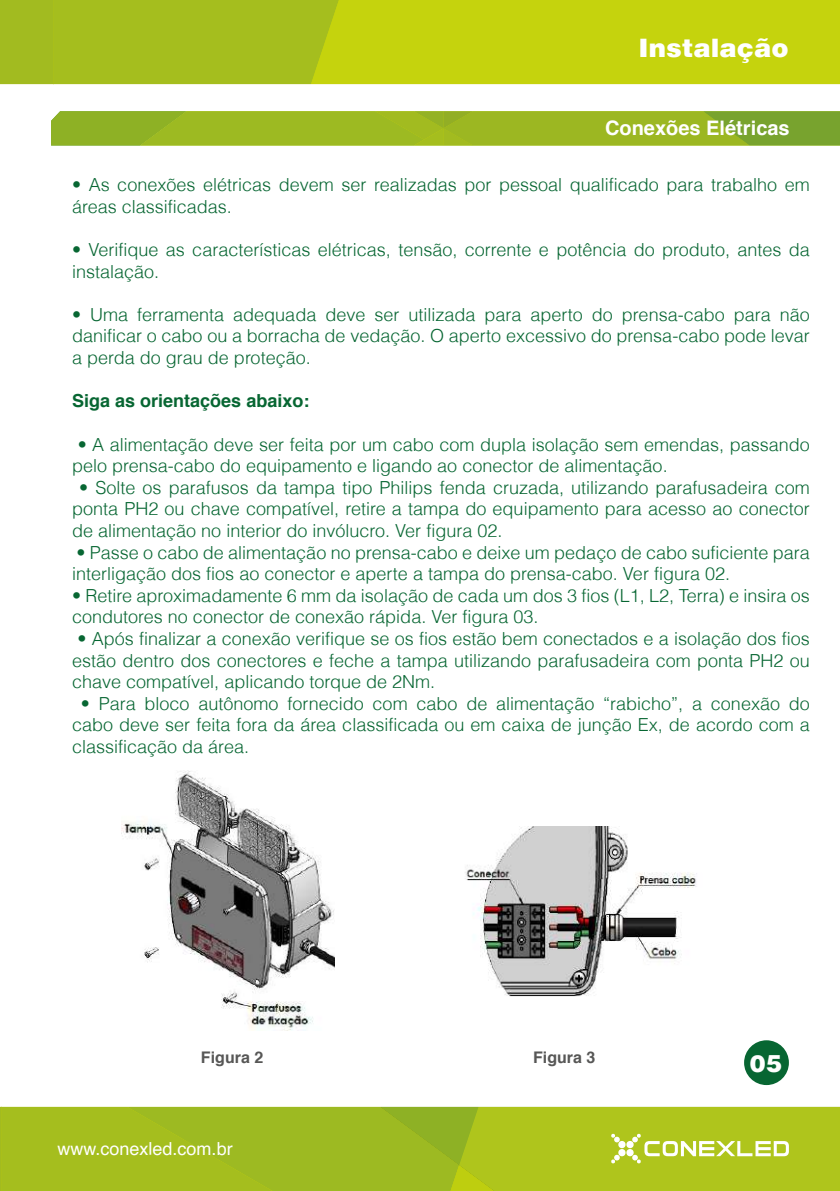
<style>
.page{position:relative;width:840px;height:1191px;background:#fff}
.page>*{position:absolute;margin:0;border:0;box-sizing:border-box;transform-origin:0 0}
.t1{font:900 26px "Helvetica";color:#fff}
.t2{font:900 24px "Helvetica";color:#fff}
.t3{font:700 20px "Helvetica";color:#fff}
.t4{font:300 18px/21.6px "Helvetica";color:#076632}
.t5{font:700 18px "Helvetica";color:#076632}
.t6{font:18px "Helvetica";color:#fff}
.t7{font:700 16px "Helvetica";color:#575756}
</style>
<div class="page">
<div style="left:0;top:0;width:311px;height:84px;background:#a5be1e"></div>
<div style="left:311px;top:0;width:528px;height:84px;background:#c5d30d"></div>
<div style="left:743px;top:1040px;width:45px;height:45px;background:#076632;border-radius:50%"></div>
<svg style="left:0;top:1107px;width:839px;height:84px;background:#a7c022"></svg>
<svg style="left:51px;top:111px;width:788px;height:34px;background:#95b424"></svg>
<img style="left:121px;top:770px;width:213px;height:260px">
<img style="left:465px;top:826px;width:232px;height:171px">
<h1 class="t1" style="left:638px;top:32px;width:152px">Instalação</h1>
<p class="t3" style="left:604px;top:112px;width:186px">Conexões Elétricas</p>
<p class="t4" style="left:72px;top:174px;width:739px">• As conexões elétricas devem ser realizadas por pessoal qualificado para trabalho em áreas classificadas.</p>
<p class="t4" style="left:72px;top:239px;width:738px">• Verifique as características elétricas, tensão, corrente e potência do produto, antes da instalação.</p>
<p class="t4" style="left:72px;top:303px;width:739px;text-align:justify">• Uma ferramenta adequada deve ser utilizada para aperto do prensa-cabo para não danificar o cabo ou a borracha de vedação. O aperto excessivo do prensa-cabo pode levar a perda do grau de proteção.</p>
<p class="t5" style="left:72px;top:386px;width:239px">Siga as orientações abaixo:</p>
<p class="t4" style="left:72px;top:433px;width:738px;text-indent:6px">• A alimentação deve ser feita por um cabo com dupla isolação sem emendas, passando pelo prensa-cabo do equipamento e ligando ao conector de alimentação.</p>
<p class="t4" style="left:72px;top:476px;width:739px;text-align:justify;text-indent:7px">• Solte os parafusos da tampa tipo Philips fenda cruzada, utilizando parafusadeira com ponta PH2 ou chave compatível, retire a tampa do equipamento para acesso ao conector de alimentação no interior do invólucro. Ver figura 02.</p>
<p class="t4" style="left:72px;top:541px;width:739px">• Passe o cabo de alimentação no prensa-cabo e deixe um pedaço de cabo suficiente para interligação dos fios ao conector e aperte a tampa do prensa-cabo. Ver figura 02.</p>
<p class="t4" style="left:72px;top:584px;width:738px">• Retire aproximadamente 6 mm da isolação de cada um dos 3 fios (L1, L2, Terra) e insira os condutores no conector de conexão rápida. Ver figura 03.</p>
<p class="t4" style="left:72px;top:627px;width:739px;text-align:justify">• Após finalizar a conexão verifique se os fios estão bem conectados e a isolação dos fios estão dentro dos conectores e feche a tampa utilizando parafusadeira com ponta PH2 ou chave compatível, aplicando torque de 2Nm.</p>
<p class="t4" style="left:72px;top:692px;width:739px;text-align:justify;text-indent:9px">• Para bloco autônomo fornecido com cabo de alimentação “rabicho”, a conexão do cabo deve ser feita fora da área classificada ou em caixa de junção Ex, de acordo com a classificação da área.</p>
<p class="t7" style="left:201px;top:1044px;width:64px">Figura 2</p>
<p class="t7" style="left:533px;top:1044px;width:64px">Figura 3</p>
<p class="t6" style="left:57px;top:1134px;width:177px">www.conexled.com.br</p>
<h2 class="t2" style="left:749px;top:1048px;width:34px">05</h2>
</div>
